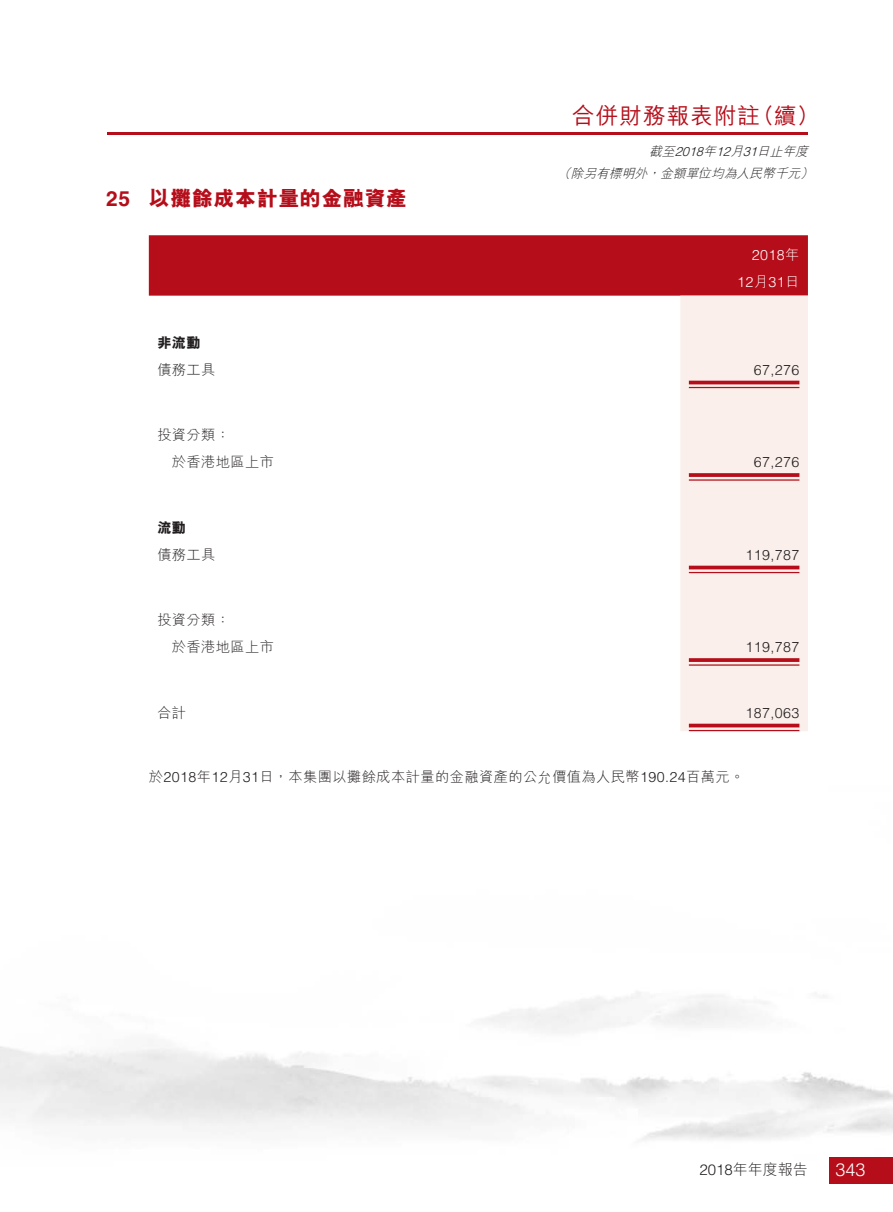
<style>
.page{position:relative;width:893px;height:1212px;background:#fff}
.page>*{position:absolute;margin:0;border:0;box-sizing:border-box;transform-origin:0 0}
.t1{font:500 22.5px "M Hei HK";letter-spacing:.05em;color:#b50e1a}
.t2{font:800 21px "M Hei HK";letter-spacing:.03em;color:#b50e1a}
.t3{font:300 18px "Helvetica LT Std";color:#fff}
.t4{font:300 15px "Helvetica LT Std";color:#231f20}
.t5{font:300 14.25px/27px "M Hei HK";letter-spacing:.03em;color:#231f20}
.t6{font:300 14.25px "Helvetica LT Std";letter-spacing:.03em;color:#231f20}
.t7{font:300 14.25px/27px "Helvetica LT Std";letter-spacing:.03em;color:#fff;text-align:right}
.t8{font:800 14.25px "M Hei HK";color:#231f20}
.t9{font:italic 300 12.75px/22.5px "M Hei HK";color:#231f20}
.s1{font-family:"Helvetica LT Std";font-weight:700}
.s2{font-family:"Helvetica LT Std"}
.s3{font-family:"M Hei HK"}
.s4{font-family:"M Hei HKS"}
</style>
<div class="page">
<img style="left:0;top:132px;width:893px;height:1052px">
<div style="left:829px;top:1157px;width:64px;height:26px;background:#b50e1a"></div>
<hr style="left:107px;top:133px;width:701px;height:2px;background:#b50e1a">
<div style="left:149px;top:235px;width:659px;height:61px;background:#b50e1a"></div>
<div style="left:680px;top:296px;width:128px;height:435px;background:#faefea"></div>
<hr style="left:689px;top:381px;width:110px;height:3px;background:#b50e1a">
<hr style="left:689px;top:387px;width:110px;height:1px;background:#b50e1a">
<svg style="left:689px;top:473px;width:110px;height:4px"></svg>
<hr style="left:689px;top:479px;width:110px;height:2px;background:#b50e1a">
<hr style="left:689px;top:566px;width:110px;height:3px;background:#b50e1a">
<hr style="left:689px;top:572px;width:110px;height:1px;background:#b50e1a">
<svg style="left:689px;top:658px;width:110px;height:4px"></svg>
<hr style="left:689px;top:664px;width:110px;height:2px;background:#b50e1a">
<hr style="left:689px;top:724px;width:110px;height:3px;background:#b50e1a">
<hr style="left:689px;top:730px;width:110px;height:1px;background:#b50e1a">
<h1 class="t1" style="left:572px;top:99px;width:248px">合併財務報表附註（續）</h1>
<h2 class="t2" style="left:106px;top:188px;width:302px"><span class="s1">25</span> 以攤餘成本計量的金融資產</h2>
<p class="t9" style="left:558px;top:140px;width:260px;text-indent:91px">截至<span class="s2">2018</span>年<span class="s2">12</span>月<span class="s2">31</span>日止年度（除另有標明外，金額單位均為人民幣千元）</p>
<p class="t7" style="left:737px;top:242px;width:64px">2018<span class="s3">年<br></span>12<span class="s3">月</span>31<span class="s3">日</span></p>
<p class="t8" style="left:157px;top:335px;width:45px">非流動</p>
<p class="t5" style="left:157px;top:356px;width:60px">債務工具</p>
<p class="t6" style="left:754px;top:361px;width:47px">67,276</p>
<p class="t5" style="left:172px;top:421px;width:104px;text-indent:-14px">投資分類：<br>於香港地區上市</p>
<p class="t6" style="left:754px;top:453px;width:47px">67,276</p>
<p class="t8" style="left:157px;top:520px;width:30px">流動</p>
<p class="t5" style="left:157px;top:541px;width:60px">債務工具</p>
<p class="t6" style="left:745px;top:546px;width:55px">119,787</p>
<p class="t5" style="left:172px;top:606px;width:104px;text-indent:-14px">投資分類：<br>於香港地區上市</p>
<p class="t6" style="left:745px;top:638px;width:55px">119,787</p>
<p class="t5" style="left:157px;top:699px;width:30px">合計</p>
<p class="t6" style="left:745px;top:704px;width:55px">187,063</p>
<p class="t5" style="left:149px;top:763px;width:597px">於<span class="s2">2018</span>年<span class="s2">12</span>月<span class="s2">31</span>日，本集團以攤餘成本計量的金融資產的公允價值為人民幣<span class="s2">190.24</span>百萬元。</p>
<p class="t4" style="left:700px;top:1160px;width:110px">2018<span class="s3">年年度報</span><span class="s4">告</span></p>
<p class="t3" style="left:835px;top:1158px;width:32px">343</p>
</div>
